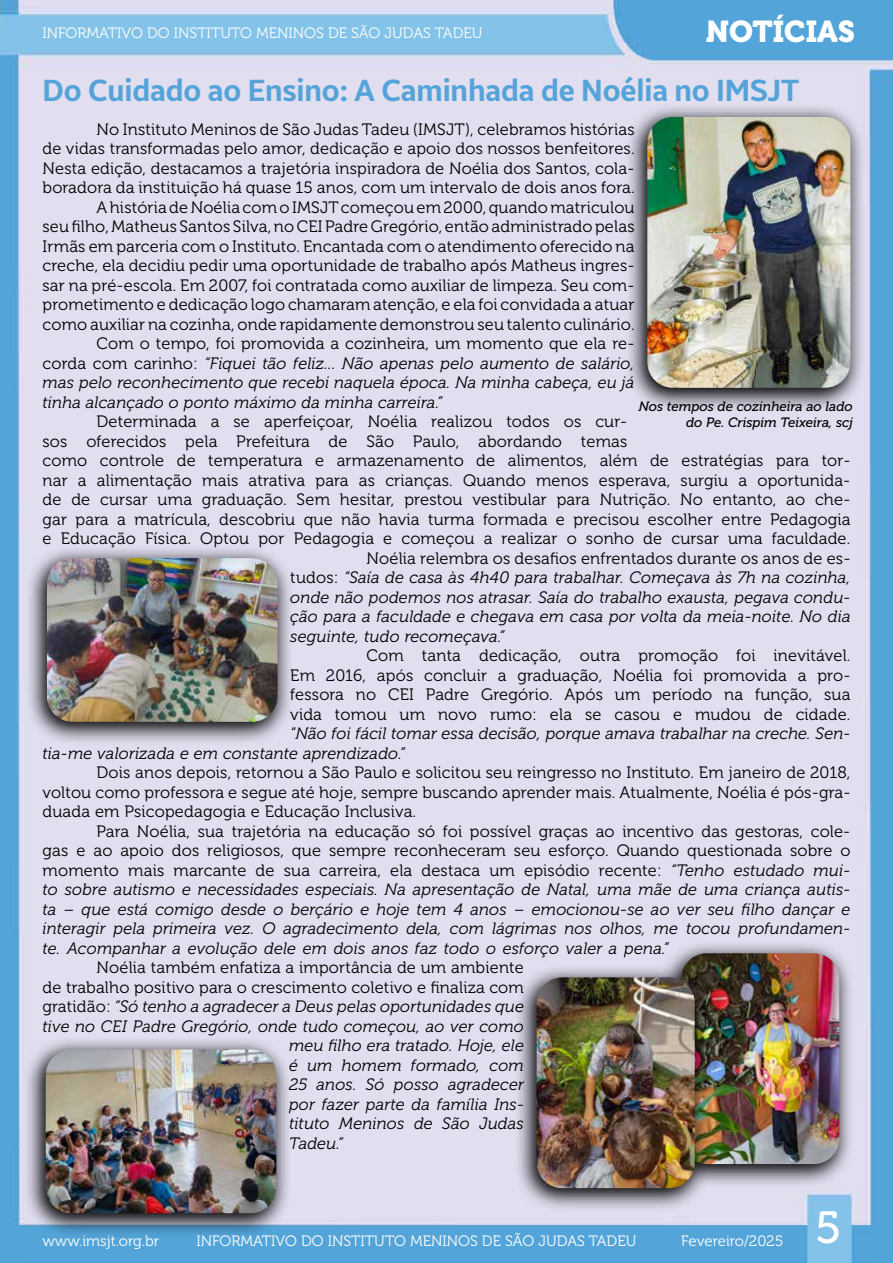
<style>
.page{position:relative;width:893px;height:1263px;background:#fff}
.page>*{position:absolute;margin:0;border:0;box-sizing:border-box;transform-origin:0 0}
.t1{font:45px "Museo 500";color:#fff}
.t2{font:700 30px "Samsung Sans";letter-spacing:-.005em;color:#54a4d9}
.t3{font:30px "Museo 900";color:#fff}
.t4{font:16.5px/19.5px "Museo 300";letter-spacing:.01em;color:#000;text-align:justify}
.t5{font:italic 16.5px/19.5px "Museo 300";letter-spacing:.01em;color:#000}
.t6{font:15px "Museo 300";color:#fff}
.t7{font:italic 13.5px/16.2px "Museo 500";color:#000;text-align:right}
.s1{font-style:normal}
</style>
<div class="page">
<img style="left:0;top:0;width:893px;height:1263px">
<svg style="left:625px;top:104px;width:241px;height:308px"></svg>
<img style="left:647px;top:117px;width:203px;height:271px">
<svg style="left:25px;top:545px;width:268px;height:201px"></svg>
<img style="left:47px;top:558px;width:231px;height:164px">
<svg style="left:24px;top:1036px;width:268px;height:201px"></svg>
<img style="left:46px;top:1049px;width:230px;height:164px">
<svg style="left:659px;top:940px;width:196px;height:248px"></svg>
<img style="left:681px;top:953px;width:158px;height:211px">
<img style="left:515px;top:964px;width:196px;height:248px">
<img style="left:537px;top:977px;width:158px;height:211px">
<p class="t6" style="left:43px;top:25px;width:441px">INFORMATIVO DO INSTITUTO MENINOS DE SÃO JUDAS TADEU</p>
<h2 class="t3" style="left:706px;top:15px;width:151px">NOTÍCIAS</h2>
<h2 class="t2" style="left:43px;top:69px;width:758px">Do Cuidado ao Ensino: A Caminhada de Noélia no IMSJT</h2>
<p class="t4" style="left:97px;top:120px;width:540px">No Instituto Meninos de São Judas Tadeu (IMSJT), celebramos histórias</p>
<p class="t4" style="left:43px;top:139px;width:594px">de vidas transformadas pelo amor, dedicação e apoio dos nossos benfeitores.</p>
<p class="t4" style="left:43px;top:159px;width:594px">Nesta edição, destacamos a trajetória inspiradora de Noélia dos Santos, cola-</p>
<p class="t4" style="left:43px;top:178px;width:593px">boradora da instituição há quase 15 anos, com um intervalo de dois anos fora.</p>
<p class="t4" style="left:97px;top:198px;width:540px">A história de Noélia com o IMSJT começou em 2000, quando matriculou</p>
<p class="t4" style="left:43px;top:217px;width:594px">seu filho, Matheus Santos Silva, no CEI Padre Gregório, então administrado pelas</p>
<p class="t4" style="left:43px;top:237px;width:594px">Irmãs em parceria com o Instituto. Encantada com o atendimento oferecido na</p>
<p class="t4" style="left:43px;top:256px;width:594px">creche, ela decidiu pedir uma oportunidade de trabalho após Matheus ingres-</p>
<p class="t4" style="left:43px;top:276px;width:594px">sar na pré-escola. Em 2007, foi contratada como auxiliar de limpeza. Seu com-</p>
<p class="t4" style="left:43px;top:295px;width:593px">prometimento e dedicação logo chamaram atenção, e ela foi convidada a atuar</p>
<p class="t4" style="left:43px;top:315px;width:594px">como auxiliar na cozinha, onde rapidamente demonstrou seu talento culinário.</p>
<p class="t4" style="left:97px;top:334px;width:540px">Com o tempo, foi promovida a cozinheira, um momento que ela re-</p>
<p class="t5" style="left:43px;top:353px;width:594px"><span class="s1">corda com carinho:</span> “Fiquei tão feliz... Não apenas pelo aumento de salário,</p>
<p class="t5" style="left:43px;top:373px;width:593px">mas pelo reconhecimento que recebi naquela época. Na minha cabeça, eu já</p>
<p class="t5" style="left:43px;top:392px;width:401px">tinha alcançado o ponto máximo da minha carreira.”</p>
<p class="t4" style="left:97px;top:412px;width:532px">Determinada a se aperfeiçoar, Noélia realizou todos os cur-</p>
<p class="t4" style="left:43px;top:432px;width:586px">sos oferecidos pela Prefeitura de São Paulo, abordando temas</p>
<p class="t4" style="left:43px;top:451px;width:809px">como controle de temperatura e armazenamento de alimentos, além de estratégias para tor-</p>
<p class="t4" style="left:43px;top:471px;width:809px">nar a alimentação mais atrativa para as crianças. Quando menos esperava, surgiu a oportunida-</p>
<p class="t4" style="left:43px;top:490px;width:809px">de de cursar uma graduação. Sem hesitar, prestou vestibular para Nutrição. No entanto, ao che-</p>
<p class="t4" style="left:43px;top:510px;width:809px">gar para a matrícula, descobriu que não havia turma formada e precisou escolher entre Pedagogia</p>
<p class="t4" style="left:43px;top:529px;width:809px">e Educação Física. Optou por Pedagogia e começou a realizar o sonho de cursar uma faculdade.</p>
<p class="t4" style="left:367px;top:549px;width:485px">Noélia relembra os desafios enfrentados durante os anos de es-</p>
<p class="t5" style="left:290px;top:568px;width:562px"><span class="s1">tudos:</span> “Saía de casa às 4h40 para trabalhar. Começava às 7h na cozinha,</p>
<p class="t5" style="left:290px;top:587px;width:562px">onde não podemos nos atrasar. Saía do trabalho exausta, pegava condu-</p>
<p class="t5" style="left:290px;top:607px;width:562px">ção para a faculdade e chegava em casa por volta da meia-noite. No dia</p>
<p class="t5" style="left:290px;top:626px;width:216px">seguinte, tudo recomeçava.”</p>
<p class="t4" style="left:290px;top:646px;width:562px;text-indent:76px">Com tanta dedicação, outra promoção foi inevitável.<br>Em 2016, após concluir a graduação, Noélia foi promovida a pro&shy;fessora no CEI Padre Gregório. Após um período na função, sua vida tomou um novo rumo: ela se casou e mudou de cidade.</p>
<p class="t5" style="left:43px;top:724px;width:809px;text-indent:248px">“Não foi fácil tomar essa decisão, porque amava trabalhar na creche. Sen&shy;tia-me valorizada e em constante aprendizado.”</p>
<p class="t4" style="left:43px;top:763px;width:809px;text-indent:54px">Dois anos depois, retornou a São Paulo e solicitou seu reingresso no Instituto. Em janeiro de 2018, voltou como professora e segue até hoje, sempre buscando aprender mais. Atualmente, Noélia é pós-gra&shy;duada em Psicopedagogia e Educação Inclusiva.</p>
<p class="t5" style="left:43px;top:821px;width:809px;text-align:justify;text-indent:54px"><span class="s1">Para Noélia, sua trajetória na educação só foi possível graças ao incentivo das gestoras, cole&shy;gas e ao apoio dos religiosos, que sempre reconheceram seu esforço. Quando questionada sobre o momento mais marcante de sua carreira, ela destaca um episódio recente:</span> “Tenho estudado mui&shy;to sobre autismo e necessidades especiais. Na apresentação de Natal, uma mãe de uma criança autis&shy;ta – que está comigo desde o berçário e hoje tem 4 anos – emocionou-se ao ver seu filho dançar e interagir pela primeira vez. O agradecimento dela, com lágrimas nos olhos, me tocou profundamen&shy;te. Acompanhar a evolução dele em dois anos faz todo o esforço valer a pena.”</p>
<p class="t4" style="left:97px;top:958px;width:429px">Noélia também enfatiza a importância de um ambiente</p>
<p class="t4" style="left:43px;top:978px;width:483px">de trabalho positivo para o crescimento coletivo e finaliza com</p>
<p class="t5" style="left:43px;top:997px;width:483px"><span class="s1">gratidão:</span> “Só tenho a agradecer a Deus pelas oportunidades que</p>
<p class="t5" style="left:43px;top:1017px;width:483px">tive no CEI Padre Gregório, onde tudo começou, ao ver como</p>
<p class="t5" style="left:289px;top:1036px;width:236px">meu filho era tratado. Hoje, ele</p>
<p class="t5" style="left:289px;top:1056px;width:236px">é um homem formado, com</p>
<p class="t5" style="left:289px;top:1075px;width:236px">25 anos. Só posso agradecer</p>
<p class="t5" style="left:289px;top:1095px;width:236px">por fazer parte da família Ins-</p>
<p class="t5" style="left:289px;top:1114px;width:236px">tituto Meninos de São Judas</p>
<p class="t5" style="left:289px;top:1134px;width:55px">Tadeu.”</p>
<p class="t7" style="left:639px;top:398px;width:215px">Nos tempos de cozinheira ao lado do Pe. Crispim Teixeira, scj</p>
<p class="t6" style="left:196px;top:1233px;width:441px">INFORMATIVO DO INSTITUTO MENINOS DE SÃO JUDAS TADEU</p>
<p class="t6" style="left:42px;top:1233px;width:118px">www.imsjt.org.br</p>
<p class="t6" style="left:681px;top:1233px;width:103px">Fevereiro/2025</p>
<h1 class="t1" style="left:815px;top:1202px;width:28px">5</h1>
</div>
